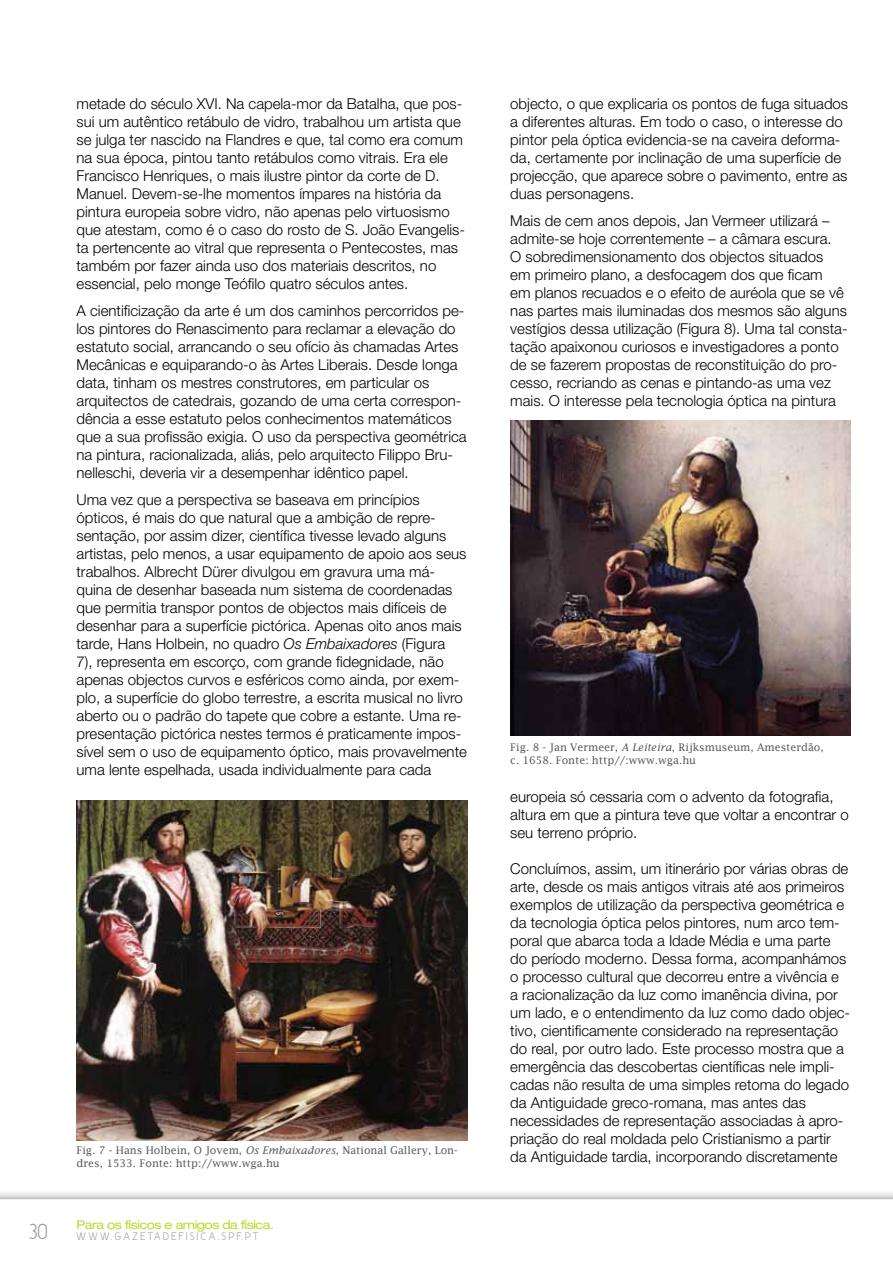
<style>
.page{position:relative;width:893px;height:1263px;background:#fff}
.page>*{position:absolute;margin:0;border:0;box-sizing:border-box;transform-origin:0 0}
.t1{font:18px "Y2 K Neophyte";color:#9d9fa2}
.t2{font:300 15px/18px "Helvetica Neue LT Std";color:#000}
.t3{font:expanded 12px "Helvetica Neue LT Std";letter-spacing:-.04em;color:#bfd730}
.t4{font:10.5px/12.6px "Lucida Fax";color:#58595b}
.t5{font:9px "Y2 K Neophyte";letter-spacing:.28em;color:#9d9fa2}
.s1{font-style:italic}
</style>
<div class="page">
<div style="left:0;top:1190px;width:893px;height:73px;background:#000;opacity:.45"></div>
<svg style="left:0;top:1199px;width:893px;height:64px"></svg>
<img style="left:77px;top:800px;width:391px;height:341px">
<img style="left:510px;top:421px;width:340px;height:315px">
<p class="t2" style="left:77px;top:94px;width:390px">metade do século XVI. Na capela-mor da Batalha, que pos&shy;sui um autêntico retábulo de vidro, trabalhou um artista que se julga ter nascido na Flandres e que, tal como era comum na sua época, pintou tanto retábulos como vitrais. Era ele Francisco Henriques, o mais ilustre pintor da corte de D.<br>Manuel. Devem-se-lhe momentos ímpares na história da pintura europeia sobre vidro, não apenas pelo virtuosismo que atestam, como é o caso do rosto de S. João Evangelis&shy;ta pertencente ao vitral que representa o Pentecostes, mas também por fazer ainda uso dos materiais descritos, no essencial, pelo monge Teófilo quatro séculos antes.</p>
<p class="t2" style="left:77px;top:301px;width:392px">A cientificização da arte é um dos caminhos percorridos pe&shy;los pintores do Renascimento para reclamar a elevação do estatuto social, arrancando o seu ofício às chamadas Artes Mecânicas e equiparando-o às Artes Liberais. Desde longa data, tinham os mestres construtores, em particular os arquitectos de catedrais, gozando de uma certa correspon&shy;dência a esse estatuto pelos conhecimentos matemáticos que a sua profissão exigia. O uso da perspectiva geométrica na pintura, racionalizada, aliás, pelo arquitecto Filippo Bru&shy;nelleschi, deveria vir a desempenhar idêntico papel.</p>
<p class="t2" style="left:77px;top:490px;width:392px">Uma vez que a perspectiva se baseava em princípios ópticos, é mais do que natural que a ambição de repre&shy;sentação, por assim dizer, científica tivesse levado alguns artistas, pelo menos, a usar equipamento de apoio aos seus trabalhos. Albrecht Dürer divulgou em gravura uma má&shy;quina de desenhar baseada num sistema de coordenadas que permitia transpor pontos de objectos mais difíceis de desenhar para a superfície pictórica. Apenas oito anos mais tarde, Hans Holbein, no quadro <span class="s1">Os Embaixadores</span> (Figura<br>7), representa em escorço, com grande fidegnidade, não apenas objectos curvos e esféricos como ainda, por exem&shy;plo, a superfície do globo terrestre, a escrita musical no livro aberto ou o padrão do tapete que cobre a estante. Uma re&shy;presentação pictórica nestes termos é praticamente impos&shy;sível sem o uso de equipamento óptico, mais provavelmente uma lente espelhada, usada individualmente para cada</p>
<p class="t4" style="left:77px;top:1144px;width:383px">Fig. 7 - Hans Holbein, O Jovem, <span class="s1">Os Embaixadores</span>, National Gallery, Lon&shy;dres, 1533. Fonte: http://www.wga.hu</p>
<p class="t3" style="left:77px;top:1217px;width:199px">Para os físicos e amigos da física.</p>
<p class="t1" style="left:29px;top:1219px;width:20px">30</p>
<p class="t5" style="left:77px;top:1230px;width:183px">WWW.GAZETADEFISICA.SPF.PT</p>
<p class="t2" style="left:510px;top:94px;width:339px">objecto, o que explicaria os pontos de fuga situados a diferentes alturas. Em todo o caso, o interesse do pintor pela óptica evidencia-se na caveira deforma&shy;da, certamente por inclinação de uma superfície de projecção, que aparece sobre o pavimento, entre as duas personagens.</p>
<p class="t2" style="left:510px;top:211px;width:339px">Mais de cem anos depois, Jan Vermeer utilizará – admite-se hoje correntemente – a câmara escura.<br>O sobredimensionamento dos objectos situados<br>em primeiro plano, a desfocagem dos que ficam<br>em planos recuados e o efeito de auréola que se vê nas partes mais iluminadas dos mesmos são alguns vestígios dessa utilização (Figura 8). Uma tal consta&shy;tação apaixonou curiosos e investigadores a ponto de se fazerem propostas de reconstituição do pro&shy;cesso, recriando as cenas e pintando-as uma vez mais. O interesse pela tecnologia óptica na pintura</p>
<p class="t4" style="left:510px;top:741px;width:315px">Fig. 8 - Jan Vermeer, <span class="s1">A Leiteira</span>, Rijksmuseum, Amesterdão, c. 1658. Fonte: http//:www.wga.hu</p>
<p class="t2" style="left:510px;top:787px;width:340px">europeia só cessaria com o advento da fotografia, altura em que a pintura teve que voltar a encontrar o seu terreno próprio.</p>
<p class="t2" style="left:510px;top:859px;width:341px">Concluímos, assim, um itinerário por várias obras de arte, desde os mais antigos vitrais até aos primeiros exemplos de utilização da perspectiva geométrica e da tecnologia óptica pelos pintores, num arco tem&shy;poral que abarca toda a Idade Média e uma parte do período moderno. Dessa forma, acompanhámos o processo cultural que decorreu entre a vivência e a racionalização da luz como imanência divina, por um lado, e o entendimento da luz como dado objec&shy;tivo, cientificamente considerado na representação do real, por outro lado. Este processo mostra que a emergência das descobertas científicas nele impli&shy;cadas não resulta de uma simples retoma do legado da Antiguidade greco-romana, mas antes das necessidades de representação associadas à apro&shy;priação do real moldada pelo Cristianismo a partir da Antiguidade tardia, incorporando discretamente</p>
</div>
